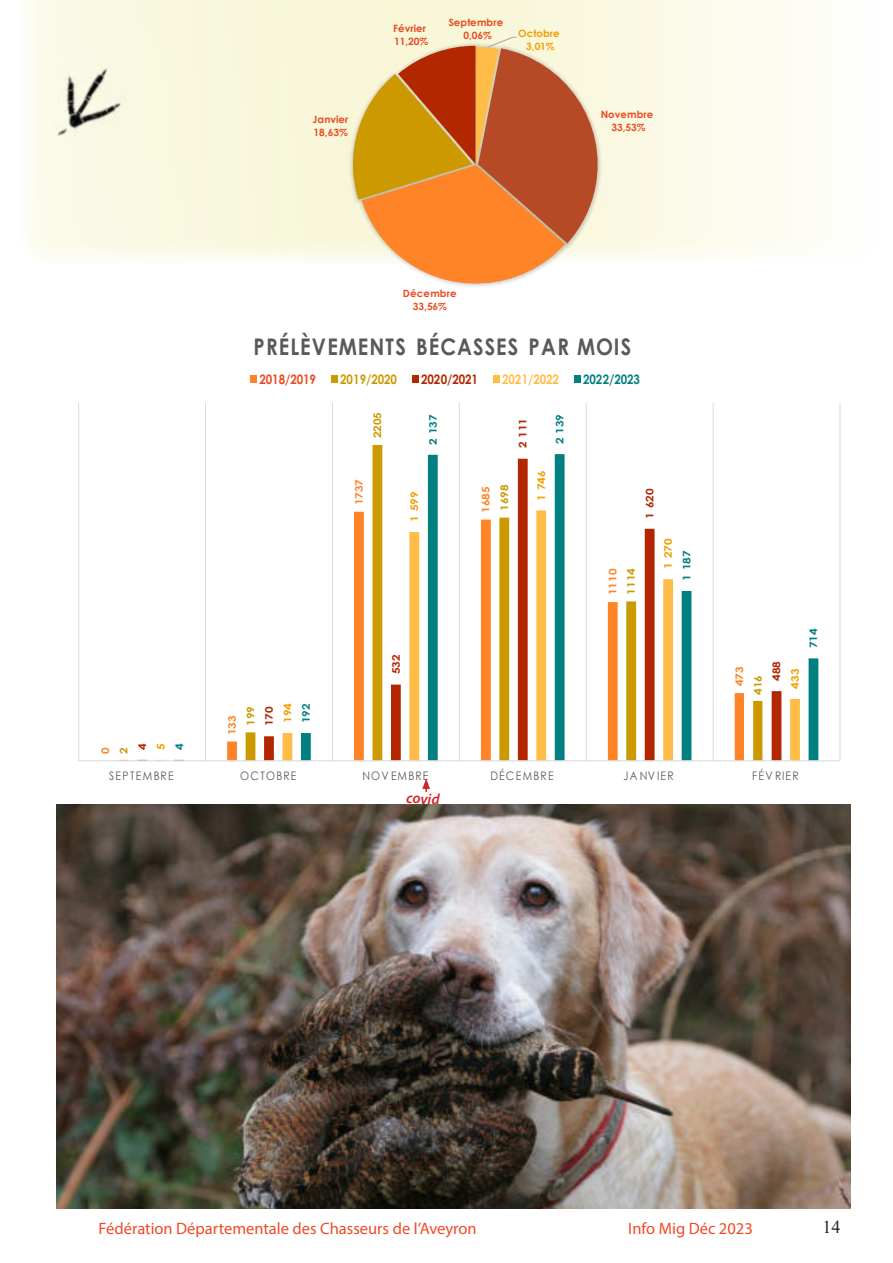
<style>
.page{position:relative;width:893px;height:1263px;background:#fff}
.page>*{position:absolute;margin:0;border:0;box-sizing:border-box;transform-origin:0 0}
.t1{font:700 22.95px "Century Gothic";letter-spacing:.05em;color:#595959;scale:.88 1}
.t2{font:18px "Times New Roman";color:#231f20}
.t3{font:16.5px "Myriad Pro";color:#f04925}
.t4{font:italic 600 15px "Myriad Pro";color:#d1232a}
.t5{font:700 13.05px "Century Gothic";letter-spacing:-.01em;color:#e84c22;scale:.88 1}
.t6{font:700 13.05px "Century Gothic";letter-spacing:-.01em;color:#c90;scale:.88 1}
.t7{font:700 13.05px "Century Gothic";letter-spacing:-.01em;color:#b22600;scale:.88 1}
.t8{font:700 13.05px "Century Gothic";letter-spacing:-.01em;color:#ffbd47;scale:.88 1}
.t9{font:700 13.05px "Century Gothic";letter-spacing:-.01em;color:#008080;scale:.88 1}
.t10{font:11.85px "Century Gothic";letter-spacing:.13em;color:#595959;scale:.88 1}
.t11{font:11.85px "Century Gothic";letter-spacing:.105em;color:#595959;scale:.88 1}
.t12{font:700 10.35px "Century Gothic";letter-spacing:-.005em;color:#ff8427;scale:1.13 1}
.t13{font:700 10.35px "Century Gothic";letter-spacing:-.005em;color:#c90;scale:1.13 1}
.t14{font:700 10.35px "Century Gothic";letter-spacing:-.005em;color:#f49d00;scale:1.13 1}
.t15{font:700 10.35px "Century Gothic";letter-spacing:-.005em;color:#008080;scale:1.13 1}
.t16{font:700 10.35px "Century Gothic";letter-spacing:-.005em;color:#b22600;scale:1.13 1}
.t17{font:700 10.05px/12.9px "Century Gothic";letter-spacing:.005em;color:#e84c22;text-align:center}
.t18{font:700 10.05px/12.9px "Century Gothic";letter-spacing:.005em;color:#f49d00;text-align:center}
</style>
<div class="page">
<svg style="left:28px;top:0;width:766px;height:261px;background:#f9f8e3"></svg>
<hr style="left:78px;top:403px;width:1px;height:358px;background:#d9d9d9">
<hr style="left:205px;top:403px;width:1px;height:358px;background:#d9d9d9">
<hr style="left:332px;top:403px;width:1px;height:358px;background:#d9d9d9">
<hr style="left:459px;top:403px;width:1px;height:358px;background:#d9d9d9">
<hr style="left:586px;top:403px;width:1px;height:358px;background:#d9d9d9">
<hr style="left:713px;top:403px;width:1px;height:358px;background:#d9d9d9">
<hr style="left:840px;top:403px;width:1px;height:358px;background:#d9d9d9">
<svg style="left:174px;top:454px;width:644px;height:306px"></svg>
<hr style="left:79px;top:760px;width:761px;height:1px;background:#d9d9d9">
<div style="left:250px;top:376px;width:7px;height:7px;background:#ff8427"></div>
<div style="left:331px;top:376px;width:6px;height:7px;background:#c90"></div>
<div style="left:412px;top:376px;width:7px;height:7px;background:#b22600"></div>
<div style="left:493px;top:376px;width:6px;height:7px;background:#ffbd47"></div>
<div style="left:574px;top:376px;width:7px;height:7px;background:#008080"></div>
<img style="left:56px;top:805px;width:795px;height:404px">
<img style="left:29px;top:40px;width:112px;height:119px">
<svg style="left:344px;top:37px;width:264px;height:250px;background:#df975c"></svg>
<svg style="left:422px;top:778px;width:8px;height:14px"></svg>
<p class="t17" style="left:313px;top:114px;width:37px;text-align:left">Janvier<br>18,63%</p>
<p class="t17" style="left:393px;top:23px;width:37px;text-align:left">Février<br>11,20%</p>
<p class="t17" style="left:449px;top:16px;width:56px">Septembre<br>0,06%</p>
<p class="t18" style="left:518px;top:27px;width:43px">Octobre<br>3,01%</p>
<p class="t17" style="left:601px;top:109px;width:54px">Novembre<br>33,53%</p>
<p class="t17" style="left:403px;top:287px;width:55px">Décembre<br>33,56%</p>
<h1 class="t1" style="left:254px;top:336px;width:431px">PRÉLÈVEMENTS BÉCASSES PAR MOIS</h1>
<p class="t5" style="left:259px;top:373px;width:66px">2018/2019</p>
<p class="t6" style="left:340px;top:373px;width:66px">2019/2020</p>
<p class="t7" style="left:421px;top:373px;width:66px">2020/2021</p>
<p class="t8" style="left:502px;top:373px;width:66px">2021/2022</p>
<p class="t9" style="left:583px;top:373px;width:66px">2022/2023</p>
<p class="t13" style="left:373px;top:438px;width:25px;rotate:-90deg">2205</p>
<p class="t15" style="left:428px;top:445px;width:28px;rotate:-90deg">2 137</p>
<p class="t15" style="left:555px;top:444px;width:28px;rotate:-90deg">2 139</p>
<p class="t16" style="left:518px;top:448px;width:28px;rotate:-90deg">2 111</p>
<p class="t12" style="left:354px;top:505px;width:25px;rotate:-90deg">1737</p>
<p class="t12" style="left:481px;top:513px;width:25px;rotate:-90deg">1685</p>
<p class="t14" style="left:410px;top:522px;width:28px;rotate:-90deg">1 599</p>
<p class="t13" style="left:500px;top:511px;width:25px;rotate:-90deg">1698</p>
<p class="t14" style="left:537px;top:501px;width:28px;rotate:-90deg">1 746</p>
<p class="t12" style="left:608px;top:595px;width:25px;rotate:-90deg">1110</p>
<p class="t13" style="left:626px;top:594px;width:25px;rotate:-90deg">1114</p>
<p class="t16" style="left:645px;top:519px;width:28px;rotate:-90deg">1 620</p>
<p class="t14" style="left:663px;top:569px;width:28px;rotate:-90deg">1 270</p>
<p class="t15" style="left:682px;top:581px;width:28px;rotate:-90deg">1 187</p>
<p class="t12" style="left:101px;top:754px;width:7px;rotate:-90deg">0</p>
<p class="t13" style="left:119px;top:754px;width:7px;rotate:-90deg">2</p>
<p class="t16" style="left:138px;top:750px;width:7px;rotate:-90deg">4</p>
<p class="t14" style="left:156px;top:750px;width:7px;rotate:-90deg">5</p>
<p class="t15" style="left:175px;top:750px;width:7px;rotate:-90deg">4</p>
<p class="t12" style="left:227px;top:735px;width:19px;rotate:-90deg">133</p>
<p class="t13" style="left:246px;top:726px;width:19px;rotate:-90deg">199</p>
<p class="t16" style="left:264px;top:726px;width:19px;rotate:-90deg">170</p>
<p class="t14" style="left:283px;top:723px;width:19px;rotate:-90deg">194</p>
<p class="t15" style="left:301px;top:723px;width:19px;rotate:-90deg">192</p>
<p class="t16" style="left:391px;top:674px;width:19px;rotate:-90deg">532</p>
<p class="t12" style="left:735px;top:686px;width:19px;rotate:-90deg">473</p>
<p class="t13" style="left:753px;top:695px;width:19px;rotate:-90deg">416</p>
<p class="t16" style="left:772px;top:681px;width:19px;rotate:-90deg">488</p>
<p class="t14" style="left:790px;top:688px;width:19px;rotate:-90deg">433</p>
<p class="t10" style="left:109px;top:771px;width:75px">SEPTEMBRE</p>
<p class="t10" style="left:240px;top:771px;width:65px">OCTOBRE</p>
<p class="t11" style="left:362px;top:771px;width:77px">NOV EMBRE</p>
<p class="t10" style="left:490px;top:771px;width:73px">DÉCEMBRE</p>
<p class="t10" style="left:624px;top:771px;width:58px">JANVIER</p>
<p class="t10" style="left:752px;top:771px;width:55px">FÉV RIER</p>
<h3 class="t4" style="left:406px;top:791px;width:35px;rotate:1deg">covid</h3>
<p class="t15" style="left:809px;top:648px;width:19px;rotate:-90deg">714</p>
<h3 class="t3" style="left:99px;top:1220px;width:380px">Fédération Départementale des Chasseurs de l’Aveyron</h3>
<h3 class="t3" style="left:628px;top:1220px;width:126px">Info Mig Déc 2023</h3>
<h2 class="t2" style="left:822px;top:1216px;width:19px">14</h2>
</div>
